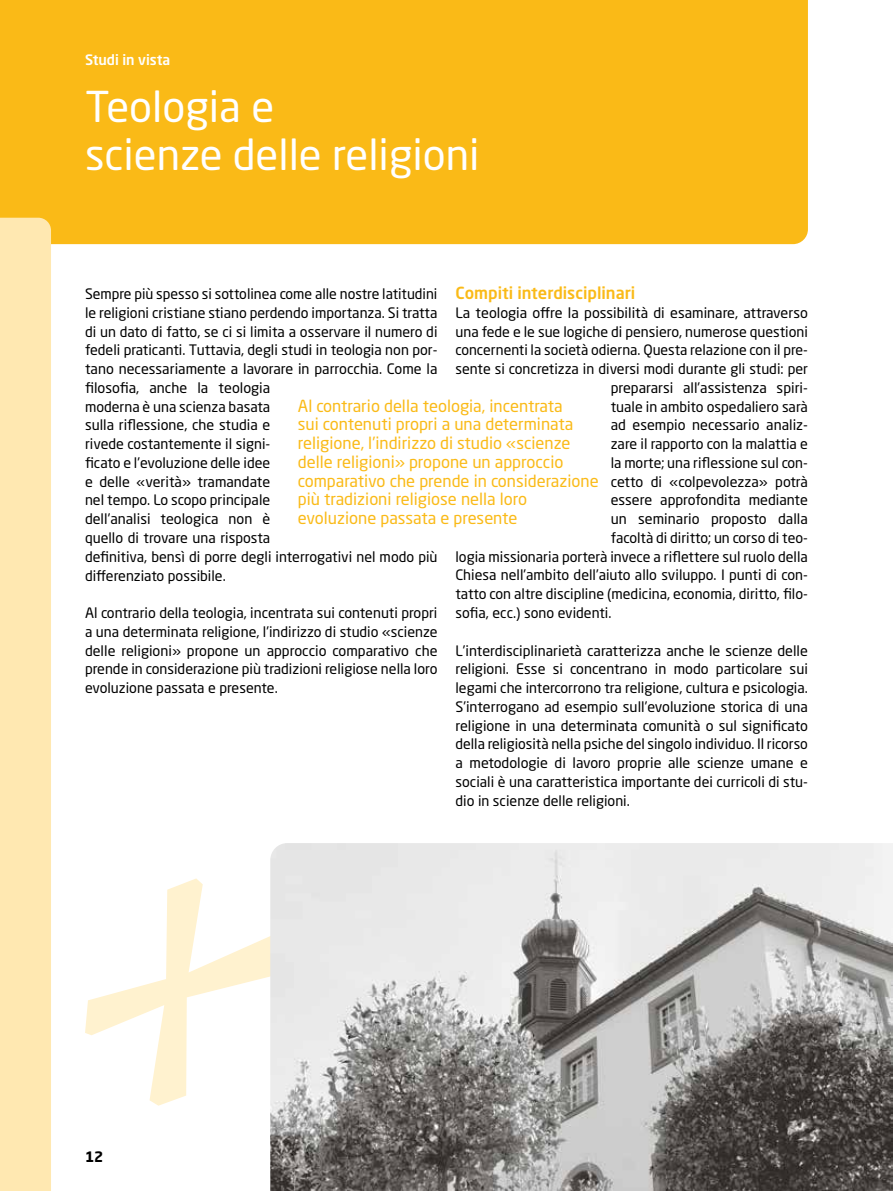
<style>
.page{position:relative;width:893px;height:1191px;background:#fff}
.page>*{position:absolute;margin:0;border:0;box-sizing:border-box;transform-origin:0 0}
.t1{font:42px/48px "Neo Sans Pro";color:#fff}
.t2{font:16.5px/18.8px "Neo Sans Pro";color:#faba17}
.t3{font:500 16.5px "Neo Sans Pro";color:#faba17}
.t4{font:14.25px/18.8px "Neo Sans Pro";color:#000;text-align:justify}
.t5{font:500 14.25px "Neo Sans Pro";color:#fff}
.t6{font:700 14.25px "Neo Sans Pro";color:#000}
</style>
<div class="page">
<svg style="left:85px;top:878px;width:185px;height:227px"></svg>
<div style="left:0;top:0;width:808px;height:244px;background:#faba17"></div>
<div style="left:0;top:218px;width:51px;height:973px;background:#ffe8b1"></div>
<img style="left:270px;top:843px;width:623px;height:348px">
<p class="t5" style="left:85px;top:50px;width:87px">Studi in vista</p>
<h1 class="t1" style="left:85px;top:81px;width:396px">Teologia e<br>scienze delle religioni</h1>
<p class="t3" style="left:455px;top:283px;width:181px">Compiti interdisciplinari</p>
<p class="t4" style="left:455px;top:303px;width:354px">La teologia offre la possibilità di esaminare, attraverso</p>
<p class="t4" style="left:455px;top:322px;width:354px">una fede e le sue logiche di pensiero, numerose questioni</p>
<p class="t4" style="left:455px;top:340px;width:354px">concernenti la società odierna. Questa relazione con il pre-</p>
<p class="t4" style="left:455px;top:359px;width:354px">sente si concretizza in diversi modi durante gli studi: per</p>
<p class="t4" style="left:611px;top:378px;width:199px">prepararsi all’assistenza spiri-</p>
<p class="t4" style="left:611px;top:397px;width:199px">tuale in ambito ospedaliero sarà</p>
<p class="t4" style="left:611px;top:415px;width:199px">ad esempio necessario analiz-</p>
<p class="t4" style="left:611px;top:434px;width:199px">zare il rapporto con la malattia e</p>
<p class="t4" style="left:611px;top:453px;width:199px">la morte; una riflessione sul con-</p>
<p class="t4" style="left:611px;top:472px;width:199px">cetto di «colpevolezza» potrà</p>
<p class="t4" style="left:611px;top:490px;width:199px">essere approfondita mediante</p>
<p class="t4" style="left:611px;top:509px;width:199px">un seminario proposto dalla</p>
<p class="t4" style="left:611px;top:528px;width:199px">facoltà di diritto; un corso di teo-</p>
<p class="t4" style="left:455px;top:547px;width:354px">logia missionaria porterà invece a riflettere sul ruolo della</p>
<p class="t4" style="left:455px;top:565px;width:354px">Chiesa nell’ambito dell’aiuto allo sviluppo. I punti di con-</p>
<p class="t4" style="left:455px;top:584px;width:354px">tatto con altre discipline (medicina, economia, diritto, filo-</p>
<p class="t4" style="left:455px;top:603px;width:157px">sofia, ecc.) sono evidenti.</p>
<p class="t4" style="left:455px;top:640px;width:354px">L’interdisciplinarietà caratterizza anche le scienze delle religioni. Esse si concentrano in modo particolare sui legami che intercorrono tra religione, cultura e psicologia.<br>S’interrogano ad esempio sull’evoluzione storica di una religione in una determinata comunità o sul significato della religiosità nella psiche del singolo individuo. Il ricorso a metodologie di lavoro proprie alle scienze umane e sociali è una caratteristica importante dei curricoli di stu&shy;dio in scienze delle religioni.</p>
<p class="t4" style="left:85px;top:284px;width:354px;text-align:left">Sempre più spesso si sottolinea come alle nostre latitudini le religioni cristiane stiano perdendo importanza. Si tratta di un dato di fatto, se ci si limita a osservare il numero di fedeli praticanti. Tuttavia, degli studi in teologia non por&shy;tano necessariamente a lavorare in parrocchia. Come la filosofia, anche la teologia<br>moderna è una scienza basata<br>sulla riflessione, che studia e<br>rivede costantemente il signi-<br>ficato e l’evoluzione delle idee<br>e delle «verità» tramandate<br>nel tempo. Lo scopo principale<br>dell’analisi teologica non è<br>quello di trovare una risposta<br>definitiva, bensì di porre degli interrogativi nel modo più differenziato possibile.</p>
<p class="t4" style="left:85px;top:603px;width:354px">Al contrario della teologia, incentrata sui contenuti propri a una determinata religione, l’indirizzo di studio «scienze delle religioni» propone un approccio comparativo che prende in considerazione più tradizioni religiose nella loro evoluzione passata e presente.</p>
<p class="t2" style="left:298px;top:396px;width:302px">Al contrario della teologia, incentrata<br>sui contenuti propri a una determinata religione, l’indirizzo di studio «scienze delle religioni» propone un approccio comparativo che prende in considerazione più tradizioni religiose nella loro evoluzione passata e presente</p>
<p class="t6" style="left:85px;top:1147px;width:20px">12</p>
</div>
